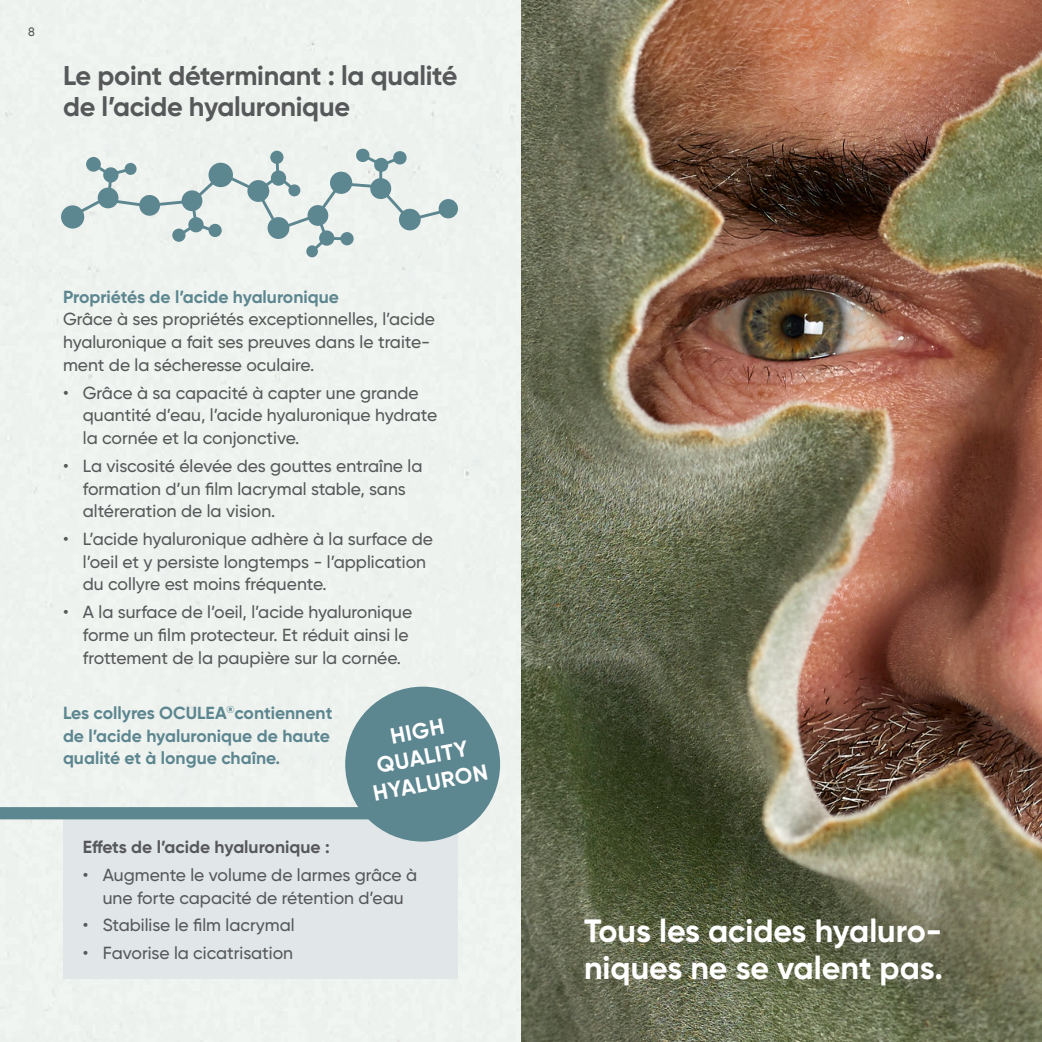
<style>
.page{position:relative;width:1042px;height:1042px;background:#fff}
.page>*{position:absolute;margin:0;border:0;box-sizing:border-box;transform-origin:0 0}
.t1{font:700 32.2px/37.4px "Gilroy";color:#fff}
.t2{font:700 27.12px/31.5px "Gilroy";letter-spacing:-.01em;color:#57585a}
.t3{font:700 22.05px "Gilroy";color:#fff}
.t4{font:500 17.5px/22.8px "Gilroy";color:#57585a}
.t5{font:700 17.5px/22.8px "Gilroy";color:#5c8690}
.t6{font:700 17.5px "Gilroy";color:#57585a}
.t7{font:500 12.25px "Gilroy";color:#57585a}
</style>
<div class="page">
<div style="left:0;top:0;width:521px;height:1042px;background:#eef2ee"></div>
<img style="left:521px;top:0;width:521px;height:1042px">
<div style="left:61px;top:205px;width:23px;height:24px;background:#5c8690;border-radius:50%"></div>
<div style="left:439px;top:199px;width:19px;height:19px;background:#5c8690;border-radius:50%"></div>
<div style="left:306px;top:245px;width:12px;height:12px;background:#5c8690;border-radius:50%"></div>
<svg style="left:77px;top:148px;width:371px;height:106px"></svg>
<div style="left:63px;top:819px;width:395px;height:160px;background:#e1e6e8"></div>
<div style="left:0;top:807px;width:458px;height:12px;background:#5c8690"></div>
<div style="left:345px;top:686px;width:155px;height:155px;background:#5c8690;border-radius:50%"></div>
<p class="t7" style="left:28px;top:24px;width:8px">8</p>
<p class="t2" style="left:63px;top:59px;width:396px">Le point déterminant : la qualité de l’acide hyaluronique</p>
<p class="t5" style="left:63px;top:285px;width:277px">Propriétés de l’acide hyaluronique</p>
<p class="t4" style="left:63px;top:308px;width:373px">Grâce à ses propriétés exceptionnelles, l’acide</p>
<p class="t4" style="left:63px;top:330px;width:369px">hyaluronique a fait ses preuves dans le traite&shy;ment de la sécheresse oculaire.</p>
<p class="t4" style="left:83px;top:381px;width:356px;text-indent:-20px">• Grâce à sa capacité à capter une grande quantité d’eau, l’acide hyaluronique hydrate la cornée et la conjonctive.</p>
<p class="t4" style="left:83px;top:454px;width:341px;text-indent:-20px">• La viscosité élevée des gouttes entraîne la formation d’un film lacrymal stable, sans altéreration de la vision.</p>
<p class="t4" style="left:83px;top:527px;width:352px;text-indent:-20px">• L’acide hyaluronique adhère à la surface de l’oeil et y persiste longtemps - l’application du collyre est moins fréquente.</p>
<p class="t4" style="left:83px;top:600px;width:331px;text-indent:-20px">• A la surface de l’oeil, l’acide hyaluronique forme un film protecteur. Et réduit ainsi le frottement de la paupière sur la cornée.</p>
<p class="t5" style="left:63px;top:701px;width:271px">Les collyres OCULEA<sup>®</sup>contiennent de l’acide hyaluronique de haute</p>
<p class="t5" style="left:63px;top:747px;width:219px">qualité et à longue chaîne.</p>
<p class="t3" style="left:388px;top:722px;width:56px;rotate:-11deg">HIGH</p>
<p class="t3" style="left:374px;top:752px;width:94px;rotate:-11deg">QUALITY</p>
<p class="t3" style="left:371px;top:780px;width:118px;rotate:-11deg">HYALURON</p>
<p class="t6" style="left:83px;top:836px;width:248px">Effets de l’acide hyaluronique :</p>
<p class="t4" style="left:83px;top:863px;width:336px;text-align:center">• Augmente le volume de larmes grâce à une forte capacité de rétention d’eau</p>
<p class="t4" style="left:83px;top:914px;width:213px">• Stabilise le film lacrymal</p>
<p class="t4" style="left:83px;top:941px;width:212px">• Favorise la cicatrisation</p>
<p class="t1" style="left:584px;top:911px;width:360px">Tous les acides hyaluro&shy;niques ne se valent pas.</p>
</div>
